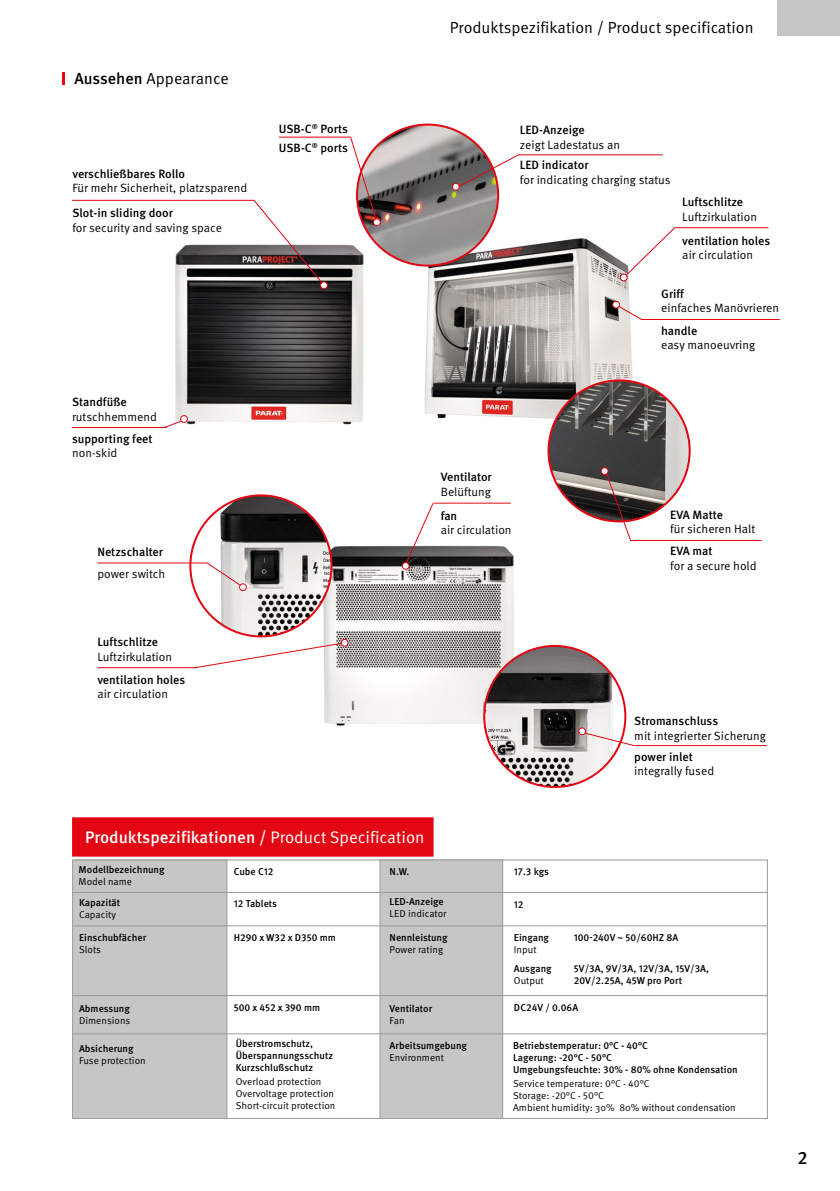
<style>
.page{position:relative;width:840px;height:1191px;background:#fff}
.page>*{position:absolute;margin:0;border:0;box-sizing:border-box;transform-origin:0 0}
.t1{font:500 18px "Meta OT";color:#000}
.t2{font:500 16.8px "Meta OT";color:#fff}
.t3{font:16px "Meta OT Norm";color:#000}
.t4{font:12px "Meta OT Norm";color:#000}
.t5{font:500 12px "Meta OT";color:#000}
.t6{font:500 10px/12px "Meta OT";color:#000}
.t7{font:10px/12px "Meta OT Norm";color:#000}
.s1{font-family:"Meta OT";font-weight:500}
.s2{font-family:"Meta OT Norm";font-weight:400}
</style>
<div class="page">
<img style="left:305px;top:541px;width:228px;height:202px">
<img style="left:484px;top:646px;width:141px;height:141px;border-radius:70px">
<img style="left:175px;top:244px;width:189px;height:181px">
<div style="left:73px;top:859px;width:154px;height:260px;background:#c6c6c6"></div>
<div style="left:380px;top:859px;width:122px;height:260px;background:#c6c6c6"></div>
<div style="left:777px;top:0;width:62px;height:36px;background:#c6c6c6"></div>
<div style="left:72px;top:817px;width:361px;height:39px;background:#e30613;border:4px solid #e30613"></div>
<hr style="left:72px;top:892px;width:695px;height:1px;background:#9d9d9c">
<hr style="left:72px;top:925px;width:695px;height:1px;background:#9d9d9c">
<hr style="left:72px;top:995px;width:695px;height:1px;background:#9d9d9c">
<hr style="left:72px;top:1033px;width:695px;height:1px;background:#9d9d9c">
<hr style="left:226px;top:859px;width:1px;height:259px;background:#9d9d9c">
<hr style="left:379px;top:859px;width:1px;height:259px;background:#9d9d9c">
<hr style="left:502px;top:859px;width:1px;height:260px;background:#9d9d9c">
<img style="left:424px;top:229px;width:216px;height:203px">
<svg style="left:614px;top:304px;width:166px;height:16px"></svg>
<svg style="left:621px;top:227px;width:148px;height:53px"></svg>
<svg style="left:72px;top:199px;width:253px;height:87px"></svg>
<div style="left:320px;top:282px;width:7px;height:7px;background:#fff;border-radius:50%"></div>
<div style="left:320px;top:281px;width:7px;height:8px;border:1px solid #e30613;border-radius:50%"></div>
<div style="left:612px;top:301px;width:7px;height:7px;background:#fff;border-radius:50%"></div>
<div style="left:612px;top:301px;width:7px;height:7px;border:1px solid #e30613;border-radius:50%"></div>
<svg style="left:620px;top:274px;width:6px;height:7px"></svg>
<div style="left:619px;top:274px;width:8px;height:7px;border:1px solid #e30613;border-radius:50%"></div>
<img style="left:357px;top:125px;width:141px;height:141px;border-radius:70px">
<svg style="left:456px;top:153px;width:63px;height:35px"></svg>
<hr style="left:517px;top:154px;width:145px;height:1px;background:#e30613">
<svg style="left:452px;top:183px;width:7px;height:7px"></svg>
<div style="left:451px;top:183px;width:8px;height:8px;border:1px solid #e30613;border-radius:50%"></div>
<img style="left:190px;top:495px;width:141px;height:141px;border-radius:70px">
<hr style="left:279px;top:137px;width:71px;height:1px;background:#e30613">
<svg style="left:349px;top:136px;width:29px;height:87px"></svg>
<div style="left:373px;top:219px;width:7px;height:7px;background:#fff;border-radius:50%"></div>
<div style="left:373px;top:218px;width:7px;height:8px;border:1px solid #e30613;border-radius:50%"></div>
<hr style="left:97px;top:562px;width:110px;height:1px;background:#e30613">
<svg style="left:206px;top:561px;width:38px;height:27px"></svg>
<div style="left:239px;top:584px;width:7px;height:6px;background:#fff;border-radius:50%"></div>
<div style="left:239px;top:583px;width:8px;height:8px;border:1px solid #e30613;border-radius:50%"></div>
<svg style="left:576px;top:730px;width:59px;height:17px"></svg>
<div style="left:578px;top:728px;width:7px;height:6px;background:#fff;border-radius:50%"></div>
<div style="left:578px;top:727px;width:7px;height:8px;border:1px solid #e30613;border-radius:50%"></div>
<hr style="left:634px;top:745px;width:132px;height:1px;background:#e30613">
<hr style="left:97px;top:667px;width:100px;height:1px;background:#e30613">
<svg style="left:193px;top:641px;width:153px;height:28px"></svg>
<div style="left:341px;top:639px;width:7px;height:7px;background:#fff;border-radius:50%"></div>
<div style="left:340px;top:639px;width:8px;height:7px;border:1px solid #e30613;border-radius:50%"></div>
<svg style="left:404px;top:503px;width:30px;height:63px"></svg>
<div style="left:402px;top:562px;width:7px;height:7px;background:#fff;border-radius:50%"></div>
<div style="left:401px;top:562px;width:8px;height:8px;border:1px solid #e30613;border-radius:50%"></div>
<hr style="left:433px;top:502px;width:77px;height:1px;background:#e30613">
<img style="left:548px;top:380px;width:141px;height:141px;border-radius:70px">
<hr style="left:72px;top:427px;width:95px;height:1px;background:#e30613">
<svg style="left:164px;top:419px;width:19px;height:8px"></svg>
<div style="left:180px;top:415px;width:7px;height:7px;background:#fff;border-radius:50%"></div>
<div style="left:180px;top:415px;width:8px;height:8px;border:1px solid #e30613;border-radius:50%"></div>
<svg style="left:601px;top:468px;width:161px;height:73px"></svg>
<div style="left:600px;top:467px;width:8px;height:8px;border:1px solid #e30613;border-radius:50%"></div>
<div style="left:72px;top:859px;width:695px;height:260px;border:1px solid #9d9d9c"></div>
<svg style="left:62px;top:72px;width:3px;height:12px"></svg>
<h3 class="t3" style="left:74px;top:69px;width:156px"><span class="s1">Aussehen</span> Appearance</h3>
<p class="t5" style="left:72px;top:166px;width:114px">verschließbares Rollo</p>
<p class="t4" style="left:72px;top:181px;width:176px">Für mehr Sicherheit, platzsparend</p>
<p class="t5" style="left:72px;top:206px;width:102px">Slot-in sliding door</p>
<p class="t4" style="left:72px;top:220px;width:151px">for security and saving space</p>
<p class="t5" style="left:72px;top:395px;width:56px">Standfüße</p>
<p class="t4" style="left:72px;top:409px;width:86px">rutschhemmend</p>
<p class="t5" style="left:72px;top:431px;width:82px">supporting feet</p>
<p class="t4" style="left:72px;top:445px;width:47px">non-skid</p>
<p class="t5" style="left:97px;top:545px;width:67px">Netzschalter</p>
<p class="t4" style="left:97px;top:566px;width:69px">power switch</p>
<h3 class="t3" style="left:449px;top:18px;width:305px">Produktspezifikation / Product specification</h3>
<p class="t5" style="left:279px;top:121px;width:70px">USB-C<sup>®</sup> Ports</p>
<p class="t5" style="left:519px;top:123px;width:66px">LED-Anzeige</p>
<p class="t4" style="left:519px;top:137px;width:102px">zeigt Ladestatus an</p>
<p class="t5" style="left:519px;top:158px;width:70px">LED indicator</p>
<p class="t4" style="left:519px;top:172px;width:152px">for indicating charging status</p>
<p class="t5" style="left:279px;top:140px;width:70px">USB-C<sup>®</sup> ports</p>
<p class="t5" style="left:682px;top:195px;width:62px">Luftschlitze</p>
<p class="t4" style="left:682px;top:209px;width:76px">Luftzirkulation</p>
<p class="t5" style="left:682px;top:233px;width:89px">ventilation holes</p>
<p class="t4" style="left:682px;top:248px;width:72px">air circulation</p>
<p class="t5" style="left:440px;top:469px;width:53px">Ventilator</p>
<p class="t4" style="left:440px;top:484px;width:52px">Belüftung</p>
<p class="t5" style="left:440px;top:508px;width:18px">fan</p>
<p class="t4" style="left:440px;top:523px;width:72px">air circulation</p>
<p class="t5" style="left:660px;top:286px;width:24px">Griff</p>
<p class="t4" style="left:660px;top:301px;width:119px">einfaches Manövrieren</p>
<p class="t5" style="left:660px;top:323px;width:38px">handle</p>
<p class="t4" style="left:660px;top:337px;width:95px">easy manoeuvring</p>
<p class="t5" style="left:670px;top:507px;width:54px">EVA Matte</p>
<p class="t4" style="left:670px;top:522px;width:86px">für sicheren Halt</p>
<p class="t5" style="left:670px;top:544px;width:44px">EVA mat</p>
<p class="t4" style="left:670px;top:558px;width:88px">for a secure hold</p>
<p class="t5" style="left:97px;top:635px;width:62px">Luftschlitze</p>
<p class="t4" style="left:97px;top:649px;width:76px">Luftzirkulation</p>
<p class="t5" style="left:97px;top:672px;width:89px">ventilation holes</p>
<p class="t4" style="left:97px;top:686px;width:72px">air circulation</p>
<h2 class="t2" style="left:85px;top:827px;width:341px">Produktspezifikationen / <span class="s2">Product Specification</span></h2>
<p class="t6" style="left:79px;top:864px;width:87px">Modellbezeichnung</p>
<p class="t7" style="left:79px;top:876px;width:55px">Model name</p>
<p class="t6" style="left:389px;top:865px;width:21px">N.W.</p>
<p class="t6" style="left:513px;top:865px;width:37px">17.3 kgs</p>
<p class="t6" style="left:234px;top:865px;width:41px">Cube C12</p>
<p class="t6" style="left:389px;top:895px;width:56px">LED-Anzeige</p>
<p class="t7" style="left:389px;top:907px;width:58px">LED indicator</p>
<p class="t6" style="left:389px;top:931px;width:59px">Nennleistung</p>
<p class="t7" style="left:389px;top:943px;width:55px">Power rating</p>
<p class="t6" style="left:79px;top:897px;width:43px">Kapazität</p>
<p class="t6" style="left:513px;top:898px;width:11px">12</p>
<p class="t7" style="left:79px;top:909px;width:38px">Capacity</p>
<p class="t6" style="left:234px;top:897px;width:45px">12 Tablets</p>
<p class="t6" style="left:79px;top:931px;width:69px">Einschubfächer</p>
<p class="t7" style="left:79px;top:943px;width:23px">Slots</p>
<p class="t6" style="left:513px;top:931px;width:37px">Eingang</p>
<p class="t7" style="left:513px;top:943px;width:24px">Input</p>
<p class="t6" style="left:234px;top:931px;width:104px">H290 x W32 x D350 mm</p>
<p class="t6" style="left:513px;top:962px;width:39px">Ausgang</p>
<p class="t7" style="left:513px;top:974px;width:31px">Output</p>
<p class="t5" style="left:634px;top:713px;width:85px">Stromanschluss</p>
<p class="t4" style="left:634px;top:728px;width:133px">mit integrierter Sicherung</p>
<p class="t5" style="left:634px;top:749px;width:60px">power inlet</p>
<p class="t4" style="left:634px;top:763px;width:81px">integrally fused</p>
<p class="t6" style="left:573px;top:931px;width:106px">100-240V ~ 50/60HZ 8A</p>
<p class="t6" style="left:573px;top:962px;width:137px">5V/3A, 9V/3A, 12V/3A, 15V/3A,<br>20V/2.25A, 45W pro Port</p>
<p class="t6" style="left:79px;top:1003px;width:52px">Abmessung</p>
<p class="t7" style="left:79px;top:1015px;width:53px">Dimensions</p>
<p class="t6" style="left:79px;top:1042px;width:56px">Absicherung</p>
<p class="t7" style="left:79px;top:1054px;width:68px">Fuse protection</p>
<p class="t6" style="left:234px;top:1001px;width:88px">500 x 452 x 390 mm</p>
<p class="t6" style="left:236px;top:1037px;width:99px">Überstromschutz,<br>Überspannungsschutz<br>Kurzschlußschutz</p>
<p class="t7" style="left:236px;top:1075px;width:101px">Overload protection<br>Overvoltage protection<br>Short-circuit protection</p>
<p class="t6" style="left:389px;top:1003px;width:44px">Ventilator</p>
<p class="t7" style="left:389px;top:1015px;width:17px">Fan</p>
<p class="t6" style="left:389px;top:1040px;width:79px">Arbeitsumgebung</p>
<p class="t7" style="left:389px;top:1052px;width:56px">Environment</p>
<p class="t6" style="left:513px;top:1001px;width:66px">DC24V / 0.06A</p>
<p class="t6" style="left:513px;top:1040px;width:226px">Betriebstemperatur: 0°C - 40°C<br>Lagerung: -20°C - 50°C<br>Umgebungsfeuchte: 30% - 80% ohne Kondensation</p>
<p class="t7" style="left:513px;top:1077px;width:224px">Service temperature: 0°C - 40°C<br>Storage: -20°C - 50°C<br>Ambient humidity: 30% 80% without condensation</p>
<h1 class="t1" style="left:796px;top:1146px;width:12px">2</h1>
</div>
